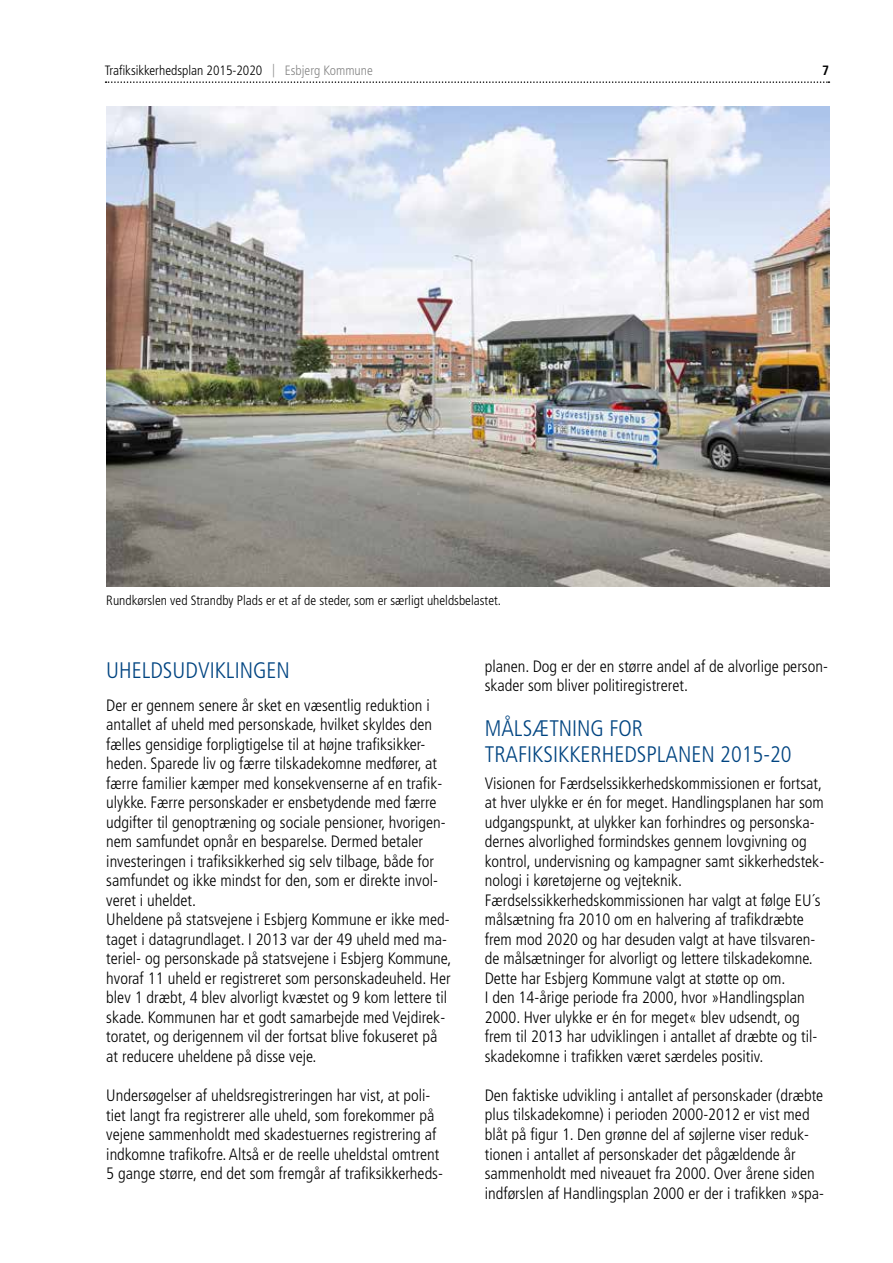
<style>
.page{position:relative;width:893px;height:1263px;background:#fff}
.page>*{position:absolute;margin:0;border:0;box-sizing:border-box;transform-origin:0 0}
.t1{font:300 condensed 22.5px/25.5px "Frutiger";color:#004481}
.t2{font:300 condensed 16.5px/19.5px "Frutiger";color:#000}
.t3{font:300 condensed 13.5px "Frutiger";color:#000}
.t4{font:700 condensed 13.5px "Frutiger";color:#000}
.s1{color:#878787}
</style>
<div class="page">
<svg style="left:106px;top:81px;width:723px;height:2px"></svg>
<img style="left:106px;top:106px;width:723px;height:480px">
<p class="t3" style="left:105px;top:63px;width:270px">Trafiksikkerhedsplan 2015-2020 <span class="s1">| Esbjerg Kommune</span></p>
<p class="t4" style="left:822px;top:63px;width:9px">7</p>
<p class="t3" style="left:106px;top:593px;width:396px">Rundkørslen ved Strandby Plads er et af de steder, som er særligt uheldsbelastet.</p>
<h1 class="t1" style="left:106px;top:658px;width:185px">UHELDSUDVIKLINGEN</h1>
<p class="t2" style="left:106px;top:696px;width:347px">Der er gennem senere år sket en væsentlig reduktion i antallet af uheld med personskade, hvilket skyldes den fælles gensidige forpligtigelse til at højne trafiksikker&shy;heden. Sparede liv og færre tilskadekomne medfører, at færre familier kæmper med konsekvenserne af en trafik&shy;ulykke. Færre personskader er ensbetydende med færre udgifter til genoptræning og sociale pensioner, hvorigen&shy;nem samfundet opnår en besparelse. Dermed betaler investeringen i trafiksikkerhed sig selv tilbage, både for samfundet og ikke mindst for den, som er direkte invol&shy;veret i uheldet.<br>Uheldene på statsvejene i Esbjerg Kommune er ikke med&shy;taget i datagrundlaget. I 2013 var der 49 uheld med ma&shy;teriel- og personskade på statsvejene i Esbjerg Kommune, hvoraf 11 uheld er registreret som personskadeuheld. Her blev 1 dræbt, 4 blev alvorligt kvæstet og 9 kom lettere til skade. Kommunen har et godt samarbejde med Vejdirek&shy;toratet, og derigennem vil der fortsat blive fokuseret på at reducere uheldene på disse veje.</p>
<p class="t2" style="left:106px;top:1086px;width:338px">Undersøgelser af uheldsregistreringen har vist, at poli&shy;tiet langt fra registrerer alle uheld, som forekommer på vejene sammenholdt med skadestuernes registrering af indkomne trafikofre. Altså er de reelle uheldstal omtrent 5 gange større, end det som fremgår af trafiksikkerheds-</p>
<p class="t2" style="left:485px;top:657px;width:345px">planen. Dog er der en større andel af de alvorlige person&shy;skader som bliver politiregistreret.</p>
<h1 class="t1" style="left:485px;top:716px;width:308px">MÅLSÆTNING FOR<br>TRAFIKSIKKERHEDSPLANEN 2015-20</h1>
<p class="t2" style="left:485px;top:774px;width:341px">Visionen for Færdselssikkerhedskommissionen er fortsat, at hver ulykke er én for meget. Handlingsplanen har som udgangspunkt, at ulykker kan forhindres og personska&shy;dernes alvorlighed formindskes gennem lovgivning og kontrol, undervisning og kampagner samt sikkerhedstek&shy;nologi i køretøjerne og vejteknik.<br>Færdselssikkerhedskommissionen har valgt at følge EU´s målsætning fra 2010 om en halvering af trafikdræbte frem mod 2020 og har desuden valgt at have tilsvaren&shy;de målsætninger for alvorligt og lettere tilskadekomne.<br>Dette har Esbjerg Kommune valgt at støtte op om.<br>I den 14-årige periode fra 2000, hvor »Handlingsplan 2000. Hver ulykke er én for meget« blev udsendt, og frem til 2013 har udviklingen i antallet af dræbte og til&shy;skadekomne i trafikken været særdeles positiv.</p>
<p class="t2" style="left:485px;top:1086px;width:341px">Den faktiske udvikling i antallet af personskader (dræbte plus tilskadekomne) i perioden 2000-2012 er vist med blåt på figur 1. Den grønne del af søjlerne viser reduk&shy;tionen i antallet af personskader det pågældende år sammenholdt med niveauet fra 2000. Over årene siden indførslen af Handlingsplan 2000 er der i trafikken »spa-</p>
</div>
